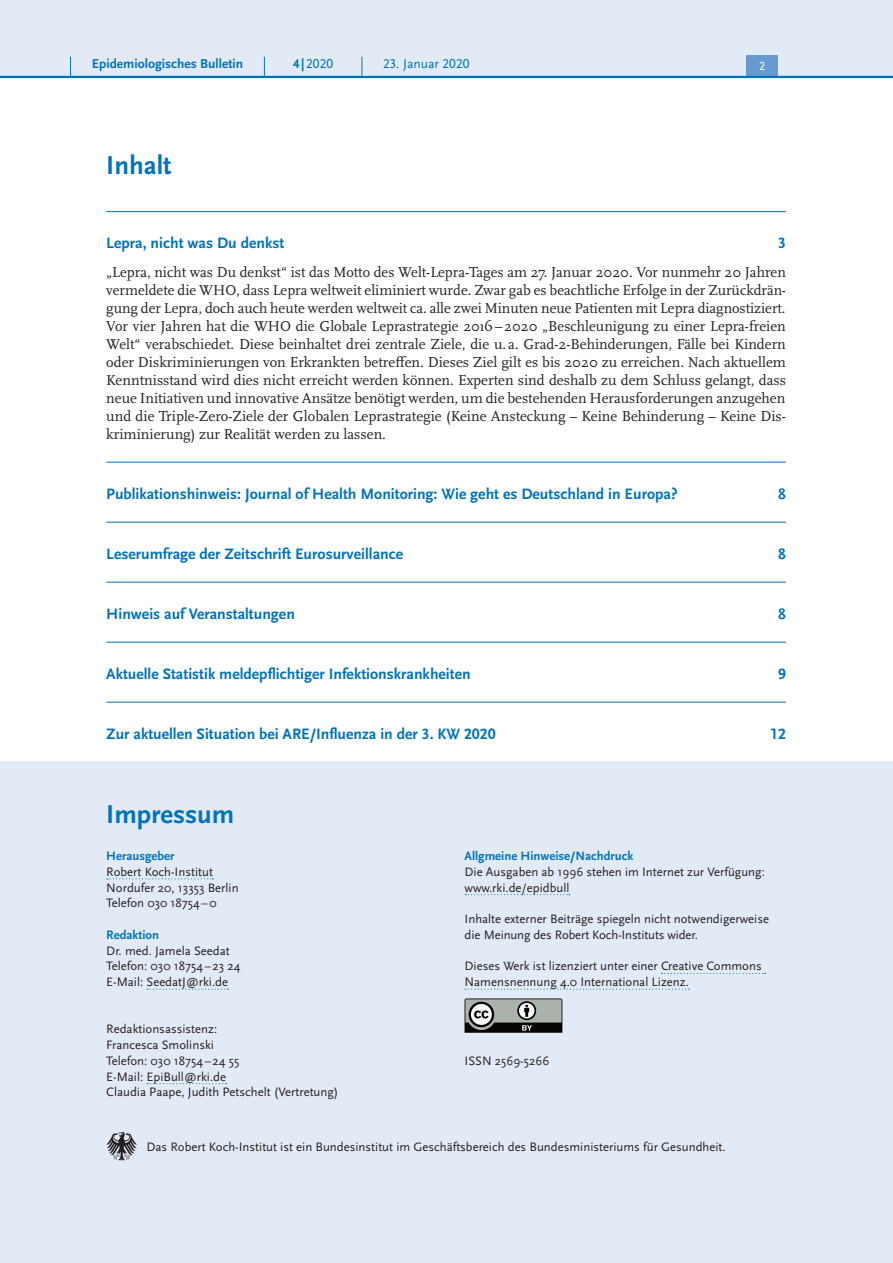
<style>
.page{position:relative;width:893px;height:1263px;background:#fff}
.page>*{position:absolute;margin:0;border:0;box-sizing:border-box;transform-origin:0 0}
.H2_-_nicht_im_Inhalt{font:700 27px "Scala Sans Pro";color:#0072bc}
.P_-_IVZ_H2{font:700 15.75px "Scala Sans Pro";color:#0072bc}
.P_-_IVZ_H2_bei_Abstr{font:700 15.75px "Scala Sans Pro";color:#0072bc}
.P_-_IVZ_Abstract{font:15px/18px "Scala Pro";color:#231f20;text-align:justify}
.t1{font:700 13.5px "Scala Sans Pro";color:#0072bc}
.t2{font:13.5px "Scala Sans Pro";color:#0072bc}
.P_-_Impressum{font:12.75px/15.8px "Scala Sans Pro";color:#231f20}
.P_-_Impressum-2{font:700 12.75px "Scala Sans Pro";color:#0072bc}
.t3{font:12.45px "Scala Sans Pro";color:#fff}
.s1{font-weight:700}
.s2{font-weight:700;color:#0072bc}
</style>
<div class="page">
<div style="left:0;top:762px;width:893px;height:501px;background:#e2eaf6"></div>
<hr style="left:106px;top:211px;width:680px;height:1px;background:#0072bc">
<hr style="left:106px;top:462px;width:680px;height:1px;background:#0072bc">
<hr style="left:106px;top:522px;width:680px;height:1px;background:#0072bc">
<hr style="left:106px;top:582px;width:680px;height:1px;background:#0072bc">
<hr style="left:106px;top:642px;width:680px;height:1px;background:#0072bc">
<hr style="left:106px;top:702px;width:680px;height:1px;background:#0072bc">
<svg style="left:107px;top:878px;width:106px;height:1px"></svg>
<svg style="left:147px;top:989px;width:82px;height:1px"></svg>
<svg style="left:147px;top:1083px;width:80px;height:1px"></svg>
<svg style="left:465px;top:894px;width:105px;height:1px"></svg>
<svg style="left:661px;top:973px;width:104px;height:1px"></svg>
<svg style="left:465px;top:989px;width:224px;height:1px"></svg>
<svg style="left:465px;top:998px;width:97px;height:35px;background:#777b78"></svg>
<svg style="left:106px;top:1132px;width:31px;height:29px"></svg>
<div style="left:0;top:0;width:893px;height:77px;background:#e2eaf6"></div>
<div style="left:746px;top:55px;width:32px;height:21px;background:#679ad1"></div>
<hr style="left:0;top:76px;width:893px;height:2px;background:#0072bc">
<svg style="left:70px;top:57px;width:1px;height:19px"></svg>
<svg style="left:264px;top:57px;width:1px;height:19px"></svg>
<svg style="left:362px;top:57px;width:1px;height:19px"></svg>
<p class="t1" style="left:92px;top:55px;width:153px">Epidemiologisches Bulletin</p>
<p class="t2" style="left:293px;top:55px;width:42px"><span class="s1">4 |</span>2020</p>
<p class="t2" style="left:383px;top:55px;width:88px">23. Januar 2020</p>
<p class="t3" style="left:759px;top:59px;width:8px">2</p>
<h2 class="H2_-_nicht_im_Inhalt" style="left:106px;top:149px;width:67px">Inhalt</h2>
<p class="P_-_IVZ_H2_bei_Abstr" style="left:106px;top:234px;width:180px">Lepra, nicht was Du denkst</p>
<p class="P_-_IVZ_H2_bei_Abstr" style="left:778px;top:234px;width:9px">3</p>
<p class="P_-_IVZ_Abstract" style="left:106px;top:263px;width:681px">„Lepra, nicht was Du denkst“ ist das Motto des Welt-Lepra-Tages am 27. Januar 2020. Vor nunmehr 20 Jahren vermeldete die WHO, dass Lepra weltweit eliminiert wurde. Zwar gab es beachtliche Erfolge in der Zurückdrän&shy;gung der Lepra, doch auch heute werden weltweit ca. alle zwei Minuten neue Patienten mit Lepra diagnostiziert.<br>Vor vier Jahren hat die WHO die Globale Leprastrategie 2016–2020 „Beschleunigung zu einer Lepra-freien Welt“ verabschiedet. Diese beinhaltet drei zentrale Ziele, die u. a. Grad-2-Behinderungen, Fälle bei Kindern oder Diskriminierungen von Erkrankten betreffen. Dieses Ziel gilt es bis 2020 zu erreichen. Nach aktuellem Kenntnisstand wird dies nicht erreicht werden können. Experten sind deshalb zu dem Schluss gelangt, dass neue Initiativen und innovative Ansätze benötigt werden, um die bestehenden Herausforderungen anzugehen und die Triple-Zero-Ziele der Globalen Leprastrategie (Keine Ansteckung – Keine Behinderung – Keine Dis&shy;kriminierung) zur Realität werden zu lassen.</p>
<p class="P_-_IVZ_H2" style="left:106px;top:484px;width:573px">Publikationshinweis: Journal of Health Monitoring: Wie geht es Deutschland in Europa?</p>
<p class="P_-_IVZ_H2" style="left:778px;top:484px;width:9px">8</p>
<p class="P_-_IVZ_H2" style="left:106px;top:544px;width:298px">Leserumfrage der Zeitschrift Eurosurveillance</p>
<p class="P_-_IVZ_H2" style="left:778px;top:544px;width:9px">8</p>
<p class="P_-_IVZ_H2" style="left:106px;top:604px;width:190px">Hinweis auf Veranstaltungen</p>
<p class="P_-_IVZ_H2" style="left:778px;top:604px;width:9px">8</p>
<p class="P_-_IVZ_H2" style="left:106px;top:664px;width:366px">Aktuelle Statistik meldepflichtiger Infektionskrankheiten</p>
<p class="P_-_IVZ_H2" style="left:778px;top:664px;width:9px">9</p>
<p class="P_-_IVZ_H2" style="left:106px;top:724px;width:391px">Zur aktuellen Situation bei ARE/Influenza in der 3. KW 2020</p>
<p class="P_-_IVZ_H2" style="left:770px;top:724px;width:17px">12</p>
<h2 class="H2_-_nicht_im_Inhalt" style="left:106px;top:799px;width:130px">Impressum</h2>
<p class="P_-_Impressum" style="left:106px;top:848px;width:108px"><span class="s2">Herausgeber<br></span>Robert Koch-Institut</p>
<p class="P_-_Impressum" style="left:106px;top:879px;width:134px">Nordufer 20, 13353 Berlin</p>
<p class="P_-_Impressum" style="left:106px;top:895px;width:112px">Telefon 030 18754–0</p>
<p class="P_-_Impressum-2" style="left:106px;top:927px;width:54px">Redaktion</p>
<p class="P_-_Impressum" style="left:106px;top:942px;width:125px">Dr. med. Jamela Seedat</p>
<p class="P_-_Impressum" style="left:106px;top:958px;width:135px">Telefon: 030 18754–23 24</p>
<p class="P_-_Impressum" style="left:106px;top:974px;width:123px">E-Mail: SeedatJ@rki.de</p>
<p class="P_-_Impressum" style="left:106px;top:1021px;width:112px">Redaktionsassistenz:<br>Francesca Smolinski</p>
<p class="P_-_Impressum" style="left:106px;top:1053px;width:135px">Telefon: 030 18754–24 55</p>
<p class="P_-_Impressum" style="left:106px;top:1068px;width:121px">E-Mail: EpiBull@rki.de</p>
<p class="P_-_Impressum" style="left:106px;top:1084px;width:234px">Claudia Paape, Judith Petschelt (Vertretung)</p>
<p class="P_-_Impressum-2" style="left:465px;top:848px;width:170px">Allgmeine Hinweise/Nachdruck</p>
<p class="P_-_Impressum" style="left:465px;top:864px;width:302px">Die Ausgaben ab 1996 stehen im Internet zur Verfügung: www.rki.de/epidbull</p>
<p class="P_-_Impressum" style="left:465px;top:911px;width:306px">Inhalte externer Beiträge spiegeln nicht notwendigerweise die Meinung des Robert Koch-Instituts wider.</p>
<p class="P_-_Impressum" style="left:465px;top:958px;width:299px">Dieses Werk ist lizenziert unter einer Creative Commons<br>Namensnennung 4.0 International Lizenz.</p>
<p class="P_-_Impressum" style="left:465px;top:1053px;width:86px">ISSN 2569-5266</p>
<p class="P_-_Impressum" style="left:146px;top:1139px;width:581px">Das Robert Koch-Institut ist ein Bundesinstitut im Geschäftsbereich des Bundesministeriums für Gesundheit.</p>
</div>
